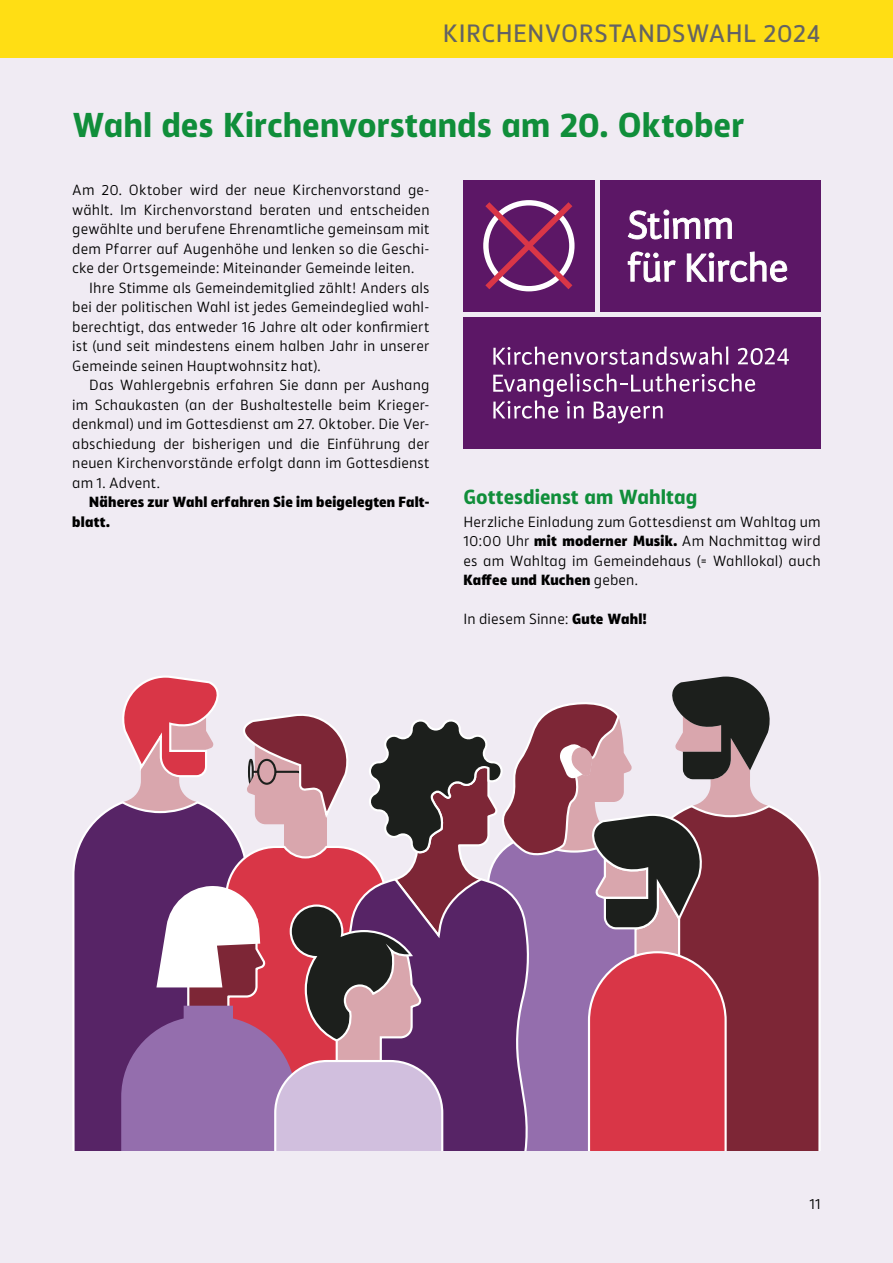
<style>
.page{position:relative;width:893px;height:1263px;background:#fff}
.page>*{position:absolute;margin:0;border:0;box-sizing:border-box;transform-origin:0 0}
.t1{font:700 33px "Akwe Pro";color:#108e3a}
.t2{font:500 24px "Akwe Pro";letter-spacing:.015em;color:#646363}
.t3{font:700 19.5px "Akwe Pro";letter-spacing:.005em;color:#108e3a}
.t4{font:14.1px/19.5px "Akwe Pro";letter-spacing:.01em;color:#000;text-align:justify}
.t5{font:800 14.1px/19.5px "Akwe Pro";letter-spacing:.015em;color:#000}
.s1{font-weight:800}
</style>
<div class="page">
<div style="left:0;top:0;width:893px;height:58px;background:#ffde14"></div>
<div style="left:0;top:58px;width:893px;height:1205px;background:#f0ebf3"></div>
<div style="left:463px;top:180px;width:132px;height:131px;background:#5c1766"></div>
<div style="left:600px;top:180px;width:220px;height:131px;background:#5c1766"></div>
<div style="left:463px;top:317px;width:358px;height:131px;background:#5c1766"></div>
<svg style="left:493px;top:346px;width:235px;height:19px"></svg>
<svg style="left:738px;top:348px;width:51px;height:17px"></svg>
<svg style="left:493px;top:373px;width:262px;height:50px"></svg>
<svg style="left:628px;top:210px;width:104px;height:29px"></svg>
<svg style="left:628px;top:252px;width:47px;height:30px"></svg>
<svg style="left:687px;top:252px;width:100px;height:30px"></svg>
<svg style="left:483px;top:200px;width:92px;height:92px"></svg>
<svg style="left:72px;top:802px;width:49px;height:349px"></svg>
<svg style="left:772px;top:807px;width:49px;height:344px"></svg>
<svg style="left:121px;top:676px;width:651px;height:475px"></svg>
<h2 class="t2" style="left:443px;top:15px;width:379px">KIRCHENVORSTANDSWAHL 2024</h2>
<h1 class="t1" style="left:72px;top:98px;width:674px">Wahl des Kirchenvorstands am 20. Oktober</h1>
<p class="t4" style="left:72px;top:179px;width:359px">Am 20. Oktober wird der neue Kirchenvorstand ge&shy;wählt. Im Kirchenvorstand beraten und entscheiden gewählte und berufene Ehrenamtliche gemeinsam mit dem Pfarrer auf Augenhöhe und lenken so die Geschi&shy;cke der Ortsgemeinde: Miteinander Gemeinde leiten.</p>
<p class="t4" style="left:72px;top:277px;width:359px;text-indent:17px">Ihre Stimme als Gemeindemitglied zählt! Anders als bei der politischen Wahl ist jedes Gemeindeglied wahl&shy;berechtigt, das entweder 16 Jahre alt oder konfirmiert ist (und seit mindestens einem halben Jahr in unserer Gemeinde seinen Hauptwohnsitz hat).</p>
<p class="t4" style="left:72px;top:374px;width:359px;text-indent:17px">Das Wahlergebnis erfahren Sie dann per Aushang im Schaukasten (an der Bushaltestelle beim Krieger&shy;denkmal) und im Gottesdienst am 27. Oktober. Die Ver&shy;abschiedung der bisherigen und die Einführung der neuen Kirchenvorstände erfolgt dann im Gottesdienst am 1. Advent.</p>
<p class="t5" style="left:72px;top:491px;width:359px;text-indent:17px">Näheres zur Wahl erfahren Sie im beigelegten Falt&shy;blatt.</p>
<h3 class="t3" style="left:463px;top:481px;width:235px">Gottesdienst am Wahltag</h3>
<p class="t4" style="left:463px;top:511px;width:359px">Herzliche Einladung zum Gottesdienst am Wahltag um 10:00 Uhr <span class="s1">mit moderner Musik.</span> Am Nachmittag wird es am Wahltag im Gemeindehaus (= Wahllokal) auch <span class="s1">Kaffee und Kuchen</span> geben.</p>
<p class="t4" style="left:463px;top:608px;width:185px">In diesem Sinne: <span class="s1">Gute Wahl!</span></p>
<p class="t4" style="left:809px;top:1193px;width:13px">11</p>
</div>
